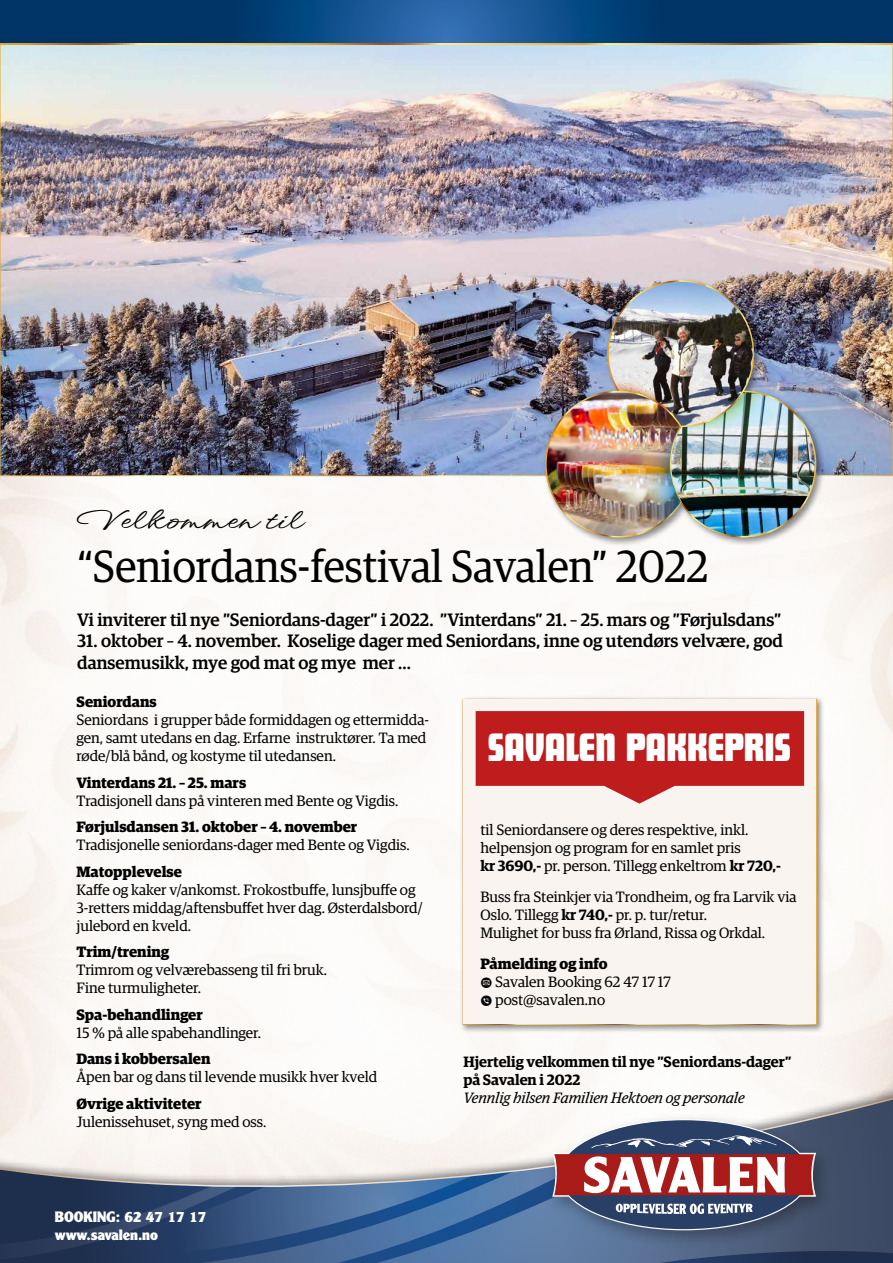
<style>
.page{position:relative;width:893px;height:1263px;background:#fff}
.page>*{position:absolute;margin:0;border:0;box-sizing:border-box;transform-origin:0 0}
.t1{font:45px "Guardian Egyp";color:#000;scale:.95 1}
.t2{font:36.75px "Futura ND Display";color:#fff}
.t3{font:500 33px "Wind Song Pro";color:#000}
.t4{font:500 18px/21.6px "Guardian Egyp";color:#000}
.t5{font:15px/18px "Guardian Egyp";color:#000}
.t6{font:700 15px "Guardian Egyp";color:#000}
.t7{font:600 15px/18px "Guardian Egyp";color:#000}
.t8{font:italic 15px "Guardian Egyp";color:#000}
.t9{font:900 14.7px/17.7px "Clearface Gothic LT Std";letter-spacing:-.005em;color:#fff}
.s1{font-weight:600}
.s2{font-weight:700}
.s3{font-family:"Socialico Plus"}
</style>
<div class="page">
<div style="left:0;top:41px;width:893px;height:1160px;background:#fcfaf8"></div>
<img style="left:2px;top:45px;width:889px;height:429px">
<div style="left:0;top:1083px;width:893px;height:180px;background:#000;opacity:.5"></div>
<svg style="left:0;top:1093px;width:893px;height:170px"></svg>
<div style="left:546px;top:1111px;width:287px;height:138px;background:#000;opacity:.3"></div>
<div style="left:559px;top:1120px;width:250px;height:110px;background:#2a3f65;border-radius:50%"></div>
<svg style="left:552px;top:1135px;width:265px;height:62px"></svg>
<svg style="left:616px;top:1203px;width:137px;height:11px"></svg>
<div style="left:542px;top:277px;width:283px;height:269px;background:#000;opacity:.45"></div>
<img style="left:670px;top:391px;width:146px;height:146px;border-radius:73px">
<img style="left:608px;top:281px;width:145px;height:145px;border-radius:73px">
<img style="left:544px;top:380px;width:222px;height:158px">
<svg style="left:0;top:43px;width:893px;height:2px;background:#daae4e"></svg>
<svg style="left:0;top:0;width:893px;height:43px;background:#094279"></svg>
<div style="left:459px;top:695px;width:366px;height:338px;background:#000;opacity:.45"></div>
<div style="left:463px;top:699px;width:354px;height:326px;background:#f9f4f0;border:2px solid #fff"></div>
<svg style="left:476px;top:711px;width:328px;height:92px"></svg>
<h3 class="t3" style="left:77px;top:497px;width:224px">Velkommen til</h3>
<h1 class="t1" style="left:77px;top:535px;width:666px">“Seniordans-festival Savalen” 2022</h1>
<p class="t4" style="left:77px;top:607px;width:706px">Vi inviterer til nye ”Seniordans-dager” i 2022. ”Vinterdans” 21. – 25. mars og ”Førjulsdans”</p>
<p class="t4" style="left:77px;top:629px;width:707px">31. oktober – 4. november. Koselige dager med Seniordans, inne og utendørs velvære, god dansemusikk, mye god mat og mye mer ...</p>
<p class="t6" style="left:76px;top:690px;width:82px">Seniordans</p>
<p class="t5" style="left:76px;top:710px;width:354px">Seniordans i grupper både formiddagen og ettermidda&shy;gen, samt utedans en dag. Erfarne instruktører. Ta med røde/blå bånd, og kostyme til utedansen.</p>
<p class="t6" style="left:76px;top:771px;width:171px">Vinterdans 21. – 25. mars</p>
<p class="t5" style="left:76px;top:791px;width:323px">Tradisjonell dans på vinteren med Bente og Vigdis.</p>
<p class="t6" style="left:76px;top:815px;width:282px">Førjulsdansen 31. oktober – 4. november</p>
<p class="t5" style="left:76px;top:835px;width:335px">Tradisjonelle seniordans-dager med Bente og Vigdis.</p>
<p class="t6" style="left:76px;top:860px;width:107px">Matopplevelse</p>
<p class="t5" style="left:76px;top:880px;width:348px">Kaffe og kaker v/ankomst. Frokostbuffe, lunsjbuffe og<br>3-retters middag/aftensbuffet hver dag. Østerdalsbord/ julebord en kveld.</p>
<p class="t6" style="left:76px;top:940px;width:94px">Trim/trening</p>
<p class="t5" style="left:76px;top:960px;width:252px">Trimrom og velværebasseng til fri bruk.<br>Fine turmuligheter.</p>
<p class="t6" style="left:76px;top:1003px;width:128px">Spa-behandlinger</p>
<p class="t5" style="left:76px;top:1023px;width:186px">15 % på alle spabehandlinger.</p>
<p class="t6" style="left:76px;top:1047px;width:136px">Dans i kobbersalen</p>
<p class="t5" style="left:76px;top:1067px;width:302px">Åpen bar og dans til levende musikk hver kveld</p>
<p class="t6" style="left:76px;top:1092px;width:127px">Øvrige aktiviteter</p>
<p class="t5" style="left:76px;top:1112px;width:192px">Julenissehuset, syng med oss.</p>
<p class="t9" style="left:55px;top:1208px;width:153px">BOOKING: 62 47 17 17 www.savalen.no</p>
<h2 class="t2" style="left:488px;top:723px;width:304px">SAVALEN PAKKEPRIS</h2>
<p class="t5" style="left:480px;top:820px;width:302px">til Seniordansere og deres respektive, inkl. helpensjon og program for en samlet pris<br><span class="s1">kr 3690,-</span> pr. person. Tillegg enkeltrom <span class="s1">kr 720,-</span></p>
<p class="t5" style="left:480px;top:887px;width:318px">Buss fra Steinkjer via Trondheim, og fra Larvik via<br>Oslo. Tillegg <span class="s1">kr 740,-</span> pr. p. tur/retur.<br>Mulighet for buss fra Ørland, Rissa og Orkdal.</p>
<p class="t5" style="left:480px;top:953px;width:192px"><span class="s2">Påmelding og info<br></span><span class="s3">m</span> Savalen Booking 62 47 17 17 <span class="s3">v</span> post@savalen.no</p>
<p class="t7" style="left:463px;top:1051px;width:330px">Hjertelig velkommen til nye ”Seniordans-dager” på Savalen i 2022</p>
<p class="t8" style="left:463px;top:1087px;width:283px">Vennlig hilsen Familien Hektoen og personale</p>
</div>
